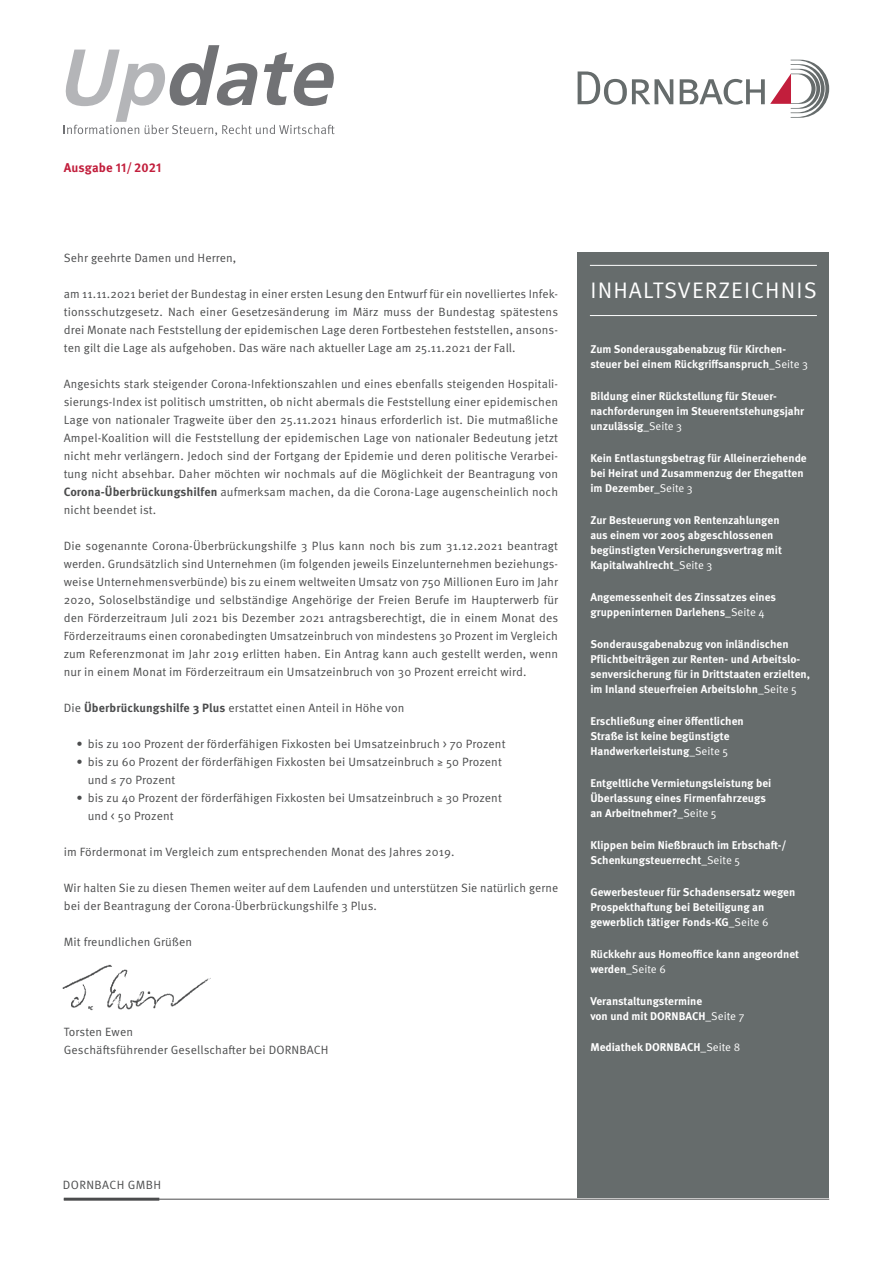
<style>
.page{position:relative;width:893px;height:1263px;background:#fff}
.page>*{position:absolute;margin:0;border:0;box-sizing:border-box;transform-origin:0 0}
.t1{font:22.5px "Meta Pro";letter-spacing:.05em;color:#fff}
.t2{font:700 12.75px "Meta Pro";letter-spacing:.01em;color:#c21e3c}
.t3{font:12px/18px "Meta Pro";letter-spacing:.01em;color:#4b4c4d}
.t4{font:12px "Meta Pro";letter-spacing:.03em;color:#4b4c4d}
.t5{font:700 11.25px/15px "Meta Pro";color:#fff}
.s1{font-weight:700}
.s2{font-weight:400}
</style>
<div class="page">
<hr style="left:64px;top:1199px;width:765px;height:1px;background:#4b4c4d">
<hr style="left:64px;top:1198px;width:95px;height:3px;background:#4b4c4d">
<svg style="left:64px;top:45px;width:271px;height:91px"></svg>
<svg style="left:578px;top:71px;width:95px;height:34px"></svg>
<svg style="left:680px;top:60px;width:149px;height:58px"></svg>
<div style="left:578px;top:252px;width:251px;height:946px;background:#666c6c"></div>
<hr style="left:590px;top:265px;width:227px;height:1px;background:#fff">
<hr style="left:590px;top:315px;width:227px;height:1px;background:#fff">
<img style="left:62px;top:964px;width:149px;height:47px">
<p class="t2" style="left:64px;top:157px;width:99px">Ausgabe 11/ 2021</p>
<p class="t3" style="left:64px;top:248px;width:174px">Sehr geehrte Damen und Herren,</p>
<p class="t3" style="left:64px;top:284px;width:496px;text-align:justify">am 11.11.2021 beriet der Bundestag in einer ersten Lesung den Entwurf für ein novelliertes Infek&shy;tionsschutzgesetz. Nach einer Gesetzesänderung im März muss der Bundestag spätestens drei Monate nach Feststellung der epidemischen Lage deren Fortbestehen feststellen, ansons&shy;ten gilt die Lage als aufgehoben. Das wäre nach aktueller Lage am 25.11.2021 der Fall.</p>
<p class="t3" style="left:64px;top:374px;width:496px;text-align:justify">Angesichts stark steigender Corona-Infektionszahlen und eines ebenfalls steigenden Hospitali&shy;sierungs-Index ist politisch umstritten, ob nicht abermals die Feststellung einer epidemischen Lage von nationaler Tragweite über den 25.11.2021 hinaus erforderlich ist. Die mutmaßliche Ampel-Koalition will die Feststellung der epidemischen Lage von nationaler Bedeutung jetzt nicht mehr verlängern. Jedoch sind der Fortgang der Epidemie und deren politische Verarbei&shy;tung nicht absehbar. Daher möchten wir nochmals auf die Möglichkeit der Beantragung von <span class="s1">Corona-Überbrückungshilfen</span> aufmerksam machen, da die Corona-Lage augenscheinlich noch nicht beendet ist.</p>
<p class="t3" style="left:64px;top:536px;width:496px;text-align:justify">Die sogenannte Corona-Überbrückungshilfe 3 Plus kann noch bis zum 31.12.2021 beantragt werden. Grundsätzlich sind Unternehmen (im folgenden jeweils Einzelunternehmen beziehungs&shy;weise Unternehmensverbünde) bis zu einem weltweiten Umsatz von 750 Millionen Euro im Jahr 2020, Soloselbständige und selbständige Angehörige der Freien Berufe im Haupterwerb für den Förderzeitraum Juli 2021 bis Dezember 2021 antragsberechtigt, die in einem Monat des Förderzeitraums einen coronabedingten Umsatzeinbruch von mindestens 30 Prozent im Vergleich zum Referenzmonat im Jahr 2019 erlitten haben. Ein Antrag kann auch gestellt werden, wenn nur in einem Monat im Förderzeitraum ein Umsatzeinbruch von 30 Prozent erreicht wird.</p>
<p class="t3" style="left:64px;top:698px;width:342px">Die <span class="s1">Überbrückungshilfe 3 Plus</span> erstattet einen Anteil in Höhe von</p>
<p class="t3" style="left:77px;top:734px;width:430px">• bis zu 100 Prozent der förderfähigen Fixkosten bei Umsatzeinbruch &gt; 70 Prozent</p>
<p class="t3" style="left:88px;top:752px;width:416px;text-indent:-11px">• bis zu 60 Prozent der förderfähigen Fixkosten bei Umsatzeinbruch ≥ 50 Prozent und ≤ 70 Prozent</p>
<p class="t3" style="left:88px;top:788px;width:416px;text-indent:-11px">• bis zu 40 Prozent der förderfähigen Fixkosten bei Umsatzeinbruch ≥ 30 Prozent und &lt; 50 Prozent</p>
<p class="t3" style="left:64px;top:842px;width:392px">im Fördermonat im Vergleich zum entsprechenden Monat des Jahres 2019.</p>
<p class="t3" style="left:64px;top:878px;width:496px">Wir halten Sie zu diesen Themen weiter auf dem Laufenden und unterstützen Sie natürlich gerne bei der Beantragung der Corona-Überbrückungshilfe 3 Plus.</p>
<p class="t3" style="left:64px;top:932px;width:130px">Mit freundlichen Grüßen</p>
<p class="t3" style="left:64px;top:1022px;width:266px">Torsten Ewen<br>Geschäftsführender Gesellschafter bei DORNBACH</p>
<h1 class="t1" style="left:590px;top:273px;width:228px">INHALTSVERZEICHNIS</h1>
<p class="t5" style="left:590px;top:340px;width:219px">Zum Sonderausgabenabzug für Kirchen&shy;steuer bei einem Rückgriffsanspruch<span class="s2">_Seite 3</span></p>
<p class="t5" style="left:590px;top:387px;width:215px">Bildung einer Rückstellung für Steuer&shy;nachforderungen im Steuerentstehungsjahr unzulässig<span class="s2">_Seite 3</span></p>
<p class="t5" style="left:590px;top:449px;width:218px">Kein Entlastungsbetrag für Alleinerziehende bei Heirat und Zusammenzug der Ehegatten im Dezember<span class="s2">_Seite 3</span></p>
<p class="t5" style="left:590px;top:511px;width:193px">Zur Besteuerung von Rentenzahlungen aus einem vor 2005 abgeschlossenen begünstigten Versicherungsvertrag mit Kapitalwahlrecht<span class="s2">_Seite 3</span></p>
<p class="t5" style="left:590px;top:588px;width:187px">Angemessenheit des Zinssatzes eines gruppeninternen Darlehens<span class="s2">_Seite 4</span></p>
<p class="t5" style="left:590px;top:635px;width:221px">Sonderausgabenabzug von inländischen Pflichtbeiträgen zur Renten- und Arbeitslo&shy;senversicherung für in Drittstaaten erzielten, im Inland steuerfreien Arbeitslohn<span class="s2">_Seite 5</span></p>
<p class="t5" style="left:590px;top:712px;width:155px">Erschließung einer öffentlichen<br>Straße ist keine begünstigte<br>Handwerkerleistung<span class="s2">_Seite 5</span></p>
<p class="t5" style="left:590px;top:774px;width:183px">Entgeltliche Vermietungsleistung bei<br>Überlassung eines Firmenfahrzeugs an Arbeitnehmer?<span class="s2">_Seite 5</span></p>
<p class="t5" style="left:590px;top:836px;width:198px">Klippen beim Nießbrauch im Erbschaft-/<br>Schenkungsteuerrecht<span class="s2">_Seite 5</span></p>
<p class="t5" style="left:590px;top:883px;width:206px">Gewerbesteuer für Schadensersatz wegen<br>Prospekthaftung bei Beteiligung an gewerblich tätiger Fonds-KG<span class="s2">_Seite 6</span></p>
<p class="t5" style="left:590px;top:945px;width:210px">Rückkehr aus Homeoffice kann angeordnet werden<span class="s2">_Seite 6</span></p>
<p class="t5" style="left:590px;top:992px;width:156px">Veranstaltungstermine<br>von und mit DORNBACH<span class="s2">_Seite 7</span></p>
<p class="t5" style="left:590px;top:1039px;width:151px">Mediathek DORNBACH<span class="s2">_Seite 8</span></p>
<p class="t4" style="left:63px;top:1176px;width:100px">DORNBACH GMBH</p>
</div>
